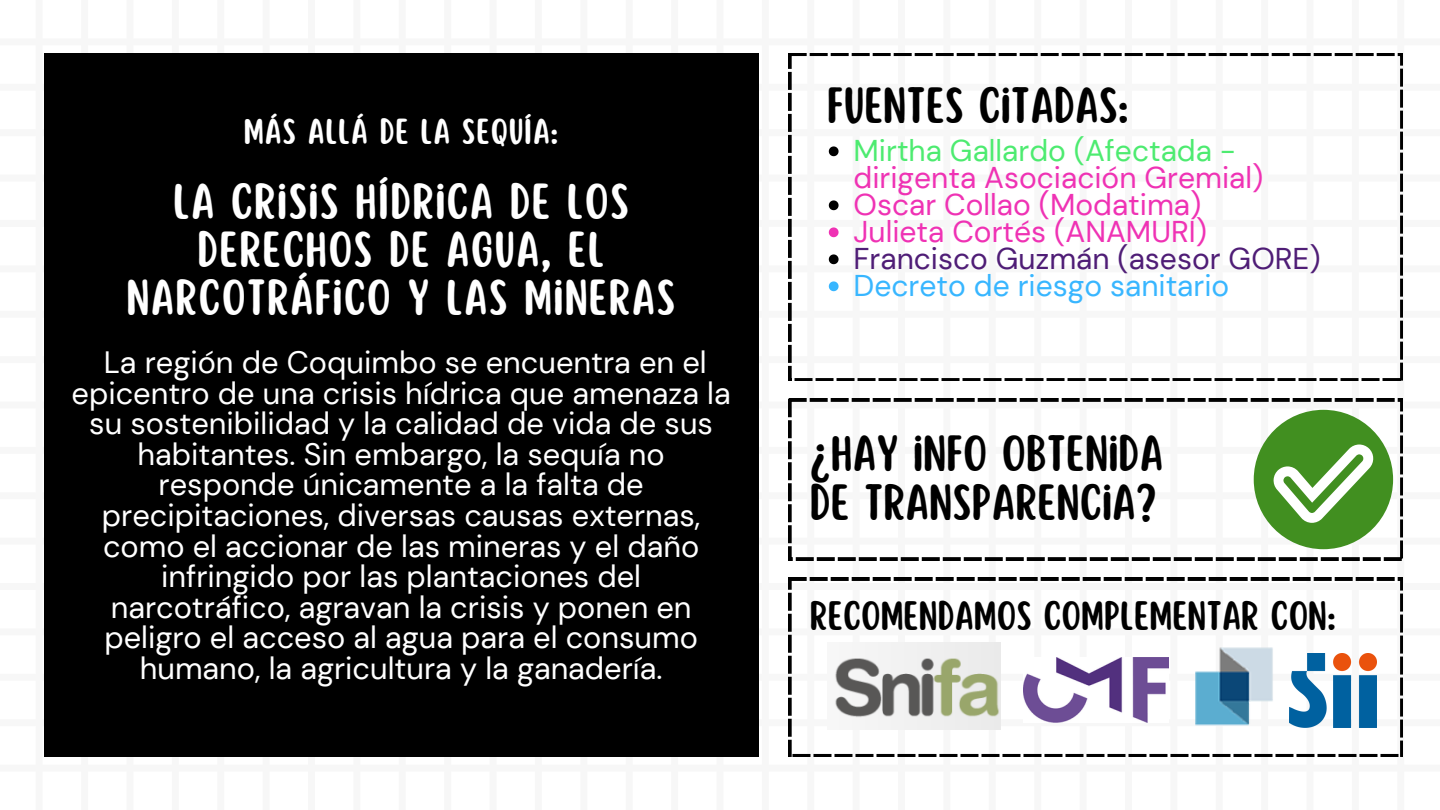
<style>
.page{position:relative;width:1440px;height:810px;background:#fff}
.page>*{position:absolute;margin:0;border:0;box-sizing:border-box;transform-origin:0 0}
.t1{font:44.6px/49.5px "Scripter";color:#000}
.t2{font:44.4px/47.6px "Scripter";letter-spacing:.025em;color:#fff;text-align:center}
.t3{font:36.1px "Scripter";color:#000}
.t4{font:31.8px "Scripter";letter-spacing:.025em;color:#fff}
.t5{font:30.8px/30.6px "DM Sans";color:#fff;text-align:center}
.t6{font:30px/27px "DM Sans";color:#ef32b4}
.t7{font:30px "DM Sans";color:#4f1d76}
.t8{font:30px "DM Sans";color:#38b6ff}
.s1{color:#4deb70}
</style>
<div class="page">
<div style="left:44px;top:53px;width:715px;height:704px;background:#000"></div>
<svg style="left:789px;top:53px;width:614px;height:328px"></svg>
<svg style="left:789px;top:578px;width:614px;height:179px"></svg>
<svg style="left:789px;top:399px;width:614px;height:161px"></svg>
<svg style="left:829px;top:146px;width:10px;height:10px"></svg>
<svg style="left:829px;top:200px;width:10px;height:10px"></svg>
<svg style="left:829px;top:227px;width:10px;height:10px"></svg>
<svg style="left:829px;top:254px;width:10px;height:10px"></svg>
<svg style="left:829px;top:281px;width:10px;height:10px"></svg>
<div style="left:1254px;top:410px;width:139px;height:139px;background:#418f20;border-radius:50%"></div>
<svg style="left:1273px;top:445px;width:101px;height:78px"></svg>
<img style="left:827px;top:643px;width:173px;height:86px">
<img style="left:1023px;top:657px;width:145px;height:66px">
<img style="left:1195px;top:636px;width:85px;height:99px">
<img style="left:1290px;top:654px;width:86px;height:73px">
<p class="t4" style="left:244px;top:116px;width:316px">MÁS ALLÁ DE LA SEQUÍA:</p>
<p class="t2" style="left:127px;top:180px;width:551px">LA CRISIS HÍDRICA DE LOS<br>DERECHOS DE AGUA, EL<br>NARCOTRÁFICO Y LAS MINERAS</p>
<p class="t5" style="left:72px;top:347px;width:661px">La región de Coquimbo se encuentra en el epicentro de una crisis hídrica que amenaza la su sostenibilidad y la calidad de vida de sus habitantes. Sin embargo, la sequía no responde únicamente a la falta de precipitaciones, diversas causas externas, como el accionar de las mineras y el daño infringido por las plantaciones del narcotráfico, agravan la crisis y ponen en peligro el acceso al agua para el consumo humano, la agricultura y la ganadería.</p>
<p class="t1" style="left:827px;top:82px;width:304px">FUENTES CITADAS:</p>
<h1 class="t6" style="left:854px;top:138px;width:411px"><span class="s1">Mirtha Gallardo (Afectada - </span>dirigenta Asociación Gremial)</h1>
<p class="t6" style="left:854px;top:192px;width:349px">Oscar Collao (Modatima)</p>
<p class="t6" style="left:854px;top:219px;width:355px">Julieta Cortés (ANAMURI)</p>
<p class="t7" style="left:854px;top:240px;width:469px">Francisco Guzmán (asesor GORE)</p>
<p class="t8" style="left:854px;top:267px;width:377px">Decreto de riesgo sanitario</p>
<h1 class="t1" style="left:810px;top:430px;width:355px">¿HAY INFO OBTENIDA<br>DE TRANSPARENCIA?</h1>
<p class="t3" style="left:810px;top:598px;width:528px">RECOMENDAMOS COMPLEMENTAR CON:</p>
</div>
